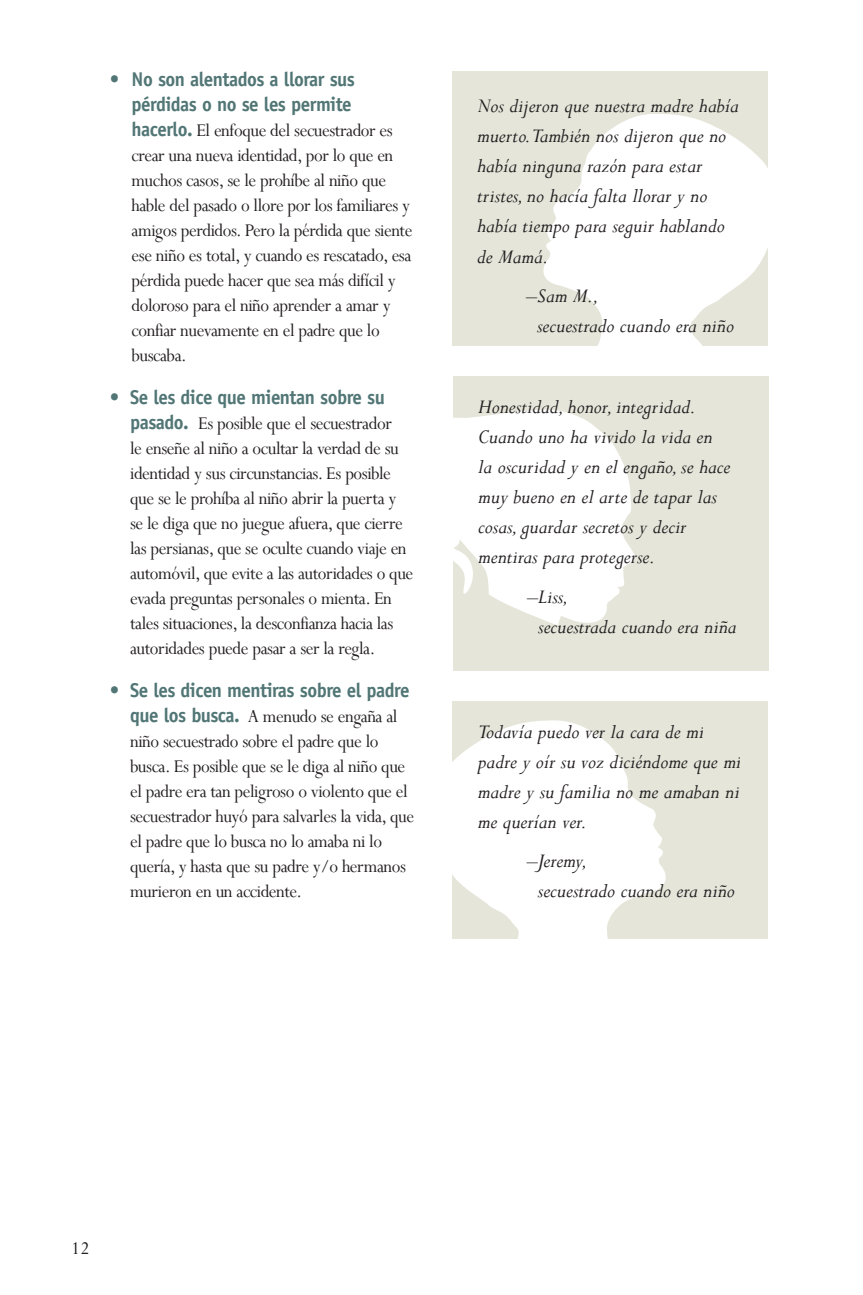
<style>
.page{position:relative;width:863px;height:1295px;background:#fff}
.page>*{position:absolute;margin:0;border:0;box-sizing:border-box;transform-origin:0 0}
.t1{font:italic 22px/30px "Perpetua";color:#231f20}
.t2{font:20px/25px "Perpetua";letter-spacing:-.025em;color:#231f20;scale:.95 1}
.t3{font:20px "Perpetua";letter-spacing:-.025em;color:#231f20}
.s1{font-family:"Officina Sans";font-weight:700;color:#517675}
</style>
<div class="page">
<div style="left:453px;top:376px;width:315px;height:295px;background:#e5e5da"></div>
<svg style="left:453px;top:409px;width:182px;height:216px"></svg>
<div style="left:452px;top:700px;width:315px;height:238px;background:#e5e5da"></div>
<svg style="left:452px;top:720px;width:214px;height:218px;fill:#fff"></svg>
<div style="left:452px;top:71px;width:315px;height:275px;background:#e5e5da"></div>
<svg style="left:543px;top:114px;width:224px;height:232px;fill:#fff"></svg>
<p class="t2" style="left:132px;top:68px;width:297px;text-indent:-22px"><span class="s1">• No son alentados a llorar sus pérdidas o no se les permite hacerlo.</span> El enfoque del secuestrador es crear una nueva identidad, por lo que en muchos casos, se le prohíbe al niño que hable del pasado o llore por los familiares y amigos perdidos. Pero la pérdida que siente ese niño es total, y cuando es rescatado, esa pérdida puede hacer que sea más difícil y doloroso para el niño aprender a amar y confiar nuevamente en el padre que lo buscaba.</p>
<p class="t2" style="left:130px;top:386px;width:300px;text-indent:-20px"><span class="s1">• Se les dice que mientan sobre su pasado.</span> Es posible que el secuestrador<br>le enseñe al niño a ocultar la verdad de su identidad y sus circunstancias. Es posible que se le prohíba al niño abrir la puerta y se le diga que no juegue afuera, que cierre las persianas, que se oculte cuando viaje en automóvil, que evite a las autoridades o que evada preguntas personales o mienta. En tales situaciones, la desconfianza hacia las autoridades puede pasar a ser la regla.</p>
<p class="t2" style="left:130px;top:679px;width:300px;text-indent:-20px"><span class="s1">• Se les dicen mentiras sobre el padre que los busca.</span> A menudo se engaña al niño secuestrado sobre el padre que lo busca. Es posible que se le diga al niño que el padre era tan peligroso o violento que el secuestrador huyó para salvarles la vida, que el padre que lo busca no lo amaba ni lo quería, y hasta que su padre y/o hermanos murieron en un accidente.</p>
<p class="t1" style="left:477px;top:92px;width:263px">Nos dijeron que nuestra madre había muerto.También nos dijeron que no había ninguna razón para estar tristes, no hacía falta llorar y no había tiempo para seguir hablando de Mamá.</p>
<p class="t1" style="left:537px;top:282px;width:198px;text-indent:-11px">–Sam M.,<br>secuestrado cuando era niño</p>
<p class="t1" style="left:478px;top:392px;width:254px">Honestidad, honor, integridad.<br>Cuando uno ha vivido la vida en la oscuridad y en el engaño, se hace muy bueno en el arte de tapar las cosas, guardar secretos y decir mentiras para protegerse.</p>
<p class="t1" style="left:538px;top:582px;width:200px;text-indent:-11px">–Liss,<br>secuestrada cuando era niña</p>
<p class="t1" style="left:478px;top:717px;width:265px">Todavía puedo ver la cara de mi padre y oír su voz diciéndome que mi madre y su familia no me amaban ni me querían ver.</p>
<p class="t1" style="left:538px;top:847px;width:198px;text-indent:-11px">–Jeremy,<br>secuestrado cuando era niño</p>
<p class="t3" style="left:71px;top:1237px;width:20px">12</p>
</div>
